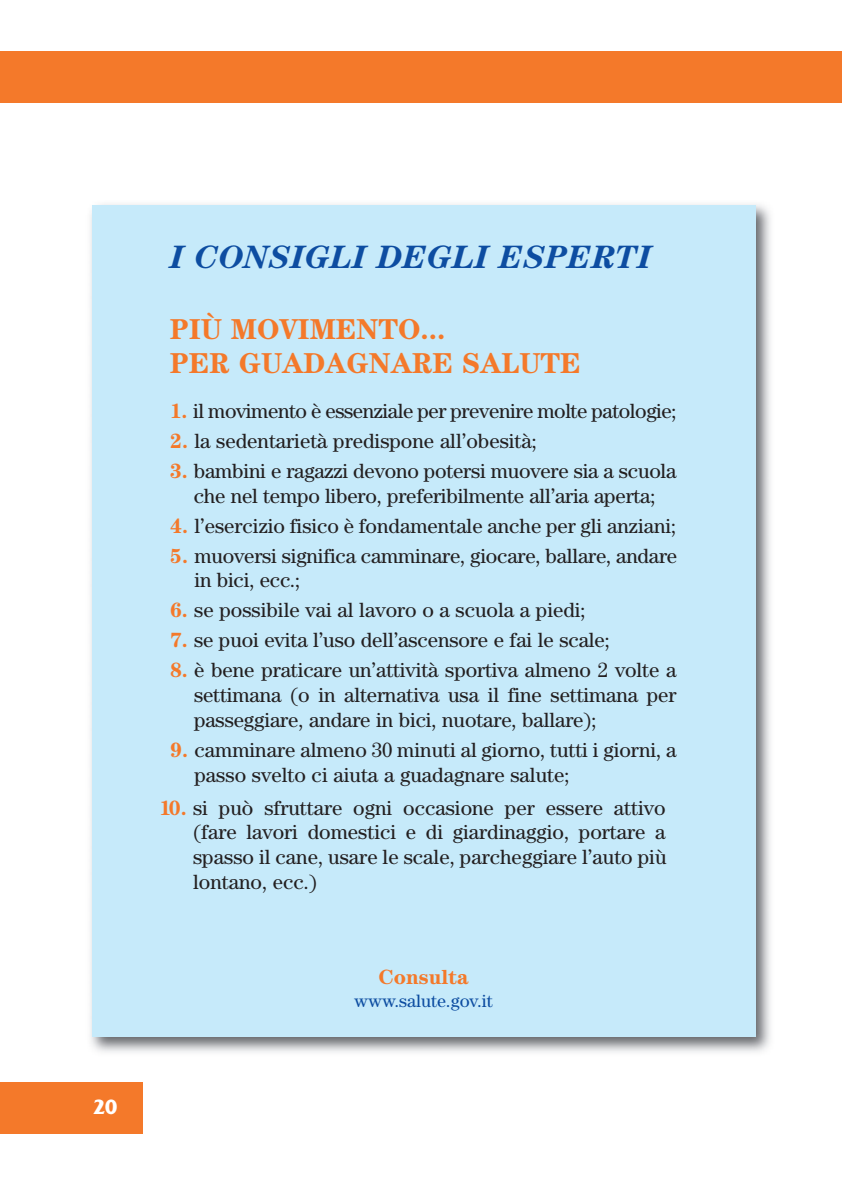
<style>
.page{position:relative;width:842px;height:1191px;background:#fff}
.page>*{position:absolute;margin:0;border:0;box-sizing:border-box;transform-origin:0 0}
.t1{font:italic 700 32.4px "Century";color:#0d4da1}
.t2{font:700 28.8px/34.6px "Century";color:#f4792a}
.t3{font:700 21.6px "Friz Quadrata";color:#fff}
.t4{font:20.8px/24.8px "Century";letter-spacing:-.005em;color:#231f20}
.t5{font:700 20.8px "Century";color:#f4792a}
.t6{font:18px "Century";color:#0d4da1}
.s1{font-weight:700;color:#f4792a}
</style>
<div class="page">
<div style="left:0;top:52px;width:842px;height:51px;background:#f4792a"></div>
<img style="left:90px;top:204px;width:681px;height:849px">
<div style="left:92px;top:205px;width:663px;height:832px;background:#c6eafa"></div>
<div style="left:0;top:1083px;width:143px;height:51px;background:#f4792a"></div>
<p class="t3" style="left:93px;top:1099px;width:26px">20</p>
<h1 class="t1" style="left:170px;top:246px;width:483px">I CONSIGLI DEGLI ESPERTI</h1>
<h2 class="t2" style="left:170px;top:314px;width:412px">PIÙ MOVIMENTO...<br>PER GUADAGNARE SALUTE</h2>
<p class="t4" style="left:170px;top:400px;width:508px"><span class="s1">1.</span> il movimento è essenziale per prevenire molte patologie;</p>
<p class="t4" style="left:170px;top:430px;width:368px"><span class="s1">2.</span> la sedentarietà predispone all’obesità;</p>
<p class="t4" style="left:170px;top:460px;width:508px;text-align:center"><span class="s1">3.</span> bambini e ragazzi devono potersi muovere sia a scuola che nel tempo libero, preferibilmente all’aria aperta;</p>
<p class="t4" style="left:170px;top:515px;width:508px"><span class="s1">4.</span> l’esercizio fisico è fondamentale anche per gli anziani;</p>
<p class="t4" style="left:194px;top:545px;width:484px;text-indent:-24px"><span class="s1">5.</span> muoversi significa camminare, giocare, ballare, andare in bici, ecc.;</p>
<p class="t4" style="left:170px;top:599px;width:417px"><span class="s1">6.</span> se possibile vai al lavoro o a scuola a piedi;</p>
<p class="t4" style="left:170px;top:629px;width:441px"><span class="s1">7.</span> se puoi evita l’uso dell’ascensore e fai le scale;</p>
<p class="t4" style="left:194px;top:659px;width:484px;text-align:justify;text-indent:-24px"><span class="s1">8.</span> è bene praticare un’attività sportiva almeno 2 volte a settimana (o in alternativa usa il fine settimana per passeggiare, andare in bici, nuotare, ballare);</p>
<p class="t4" style="left:194px;top:739px;width:484px;text-indent:-24px"><span class="s1">9.</span> camminare almeno 30 minuti al giorno, tutti i giorni, a passo svelto ci aiuta a guadagnare salute;</p>
<p class="t4" style="left:193px;top:797px;width:475px;text-align:justify;text-indent:-34px"><span class="s1">10.</span> si può sfruttare ogni occasione per essere attivo (fare lavori domestici e di giardinaggio, portare a spasso il cane, usare le scale, parcheggiare l’auto più lontano, ecc.)</p>
<p class="t5" style="left:379px;top:970px;width:91px">Consulta</p>
<p class="t6" style="left:354px;top:995px;width:140px">www.salute.gov.it</p>
</div>
